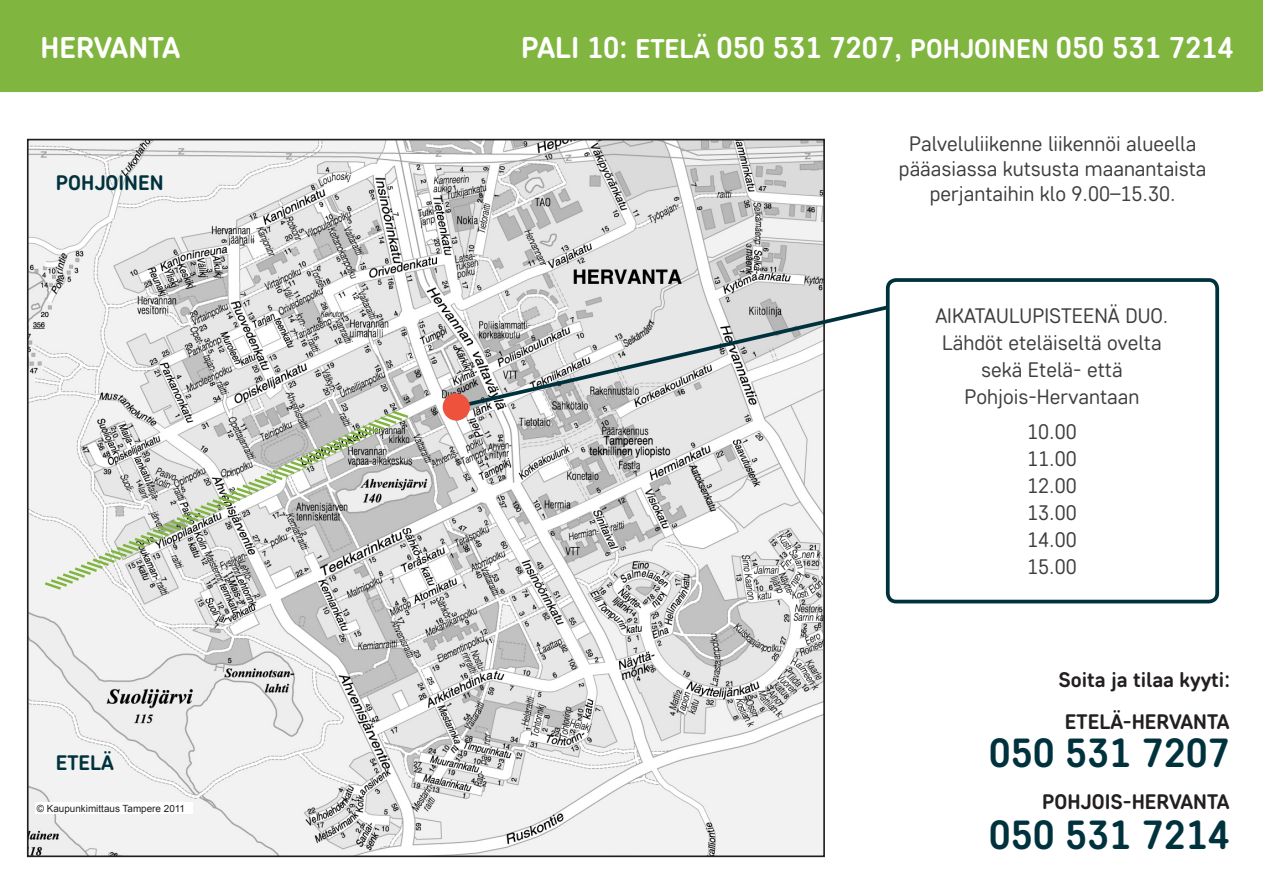
<style>
.page{position:relative;width:1263px;height:893px;background:#fff}
.page>*{position:absolute;margin:0;border:0;box-sizing:border-box;transform-origin:0 0}
.SISÄsivun_puhelinnum{font:700 40.65px "Core Sans DS55";color:#00323d}
.sisäaukeama_puh_nume{font:700 30px "Core Sans DS55";color:#fff}
.alueet{font:700 30px "Core Sans DS55";color:#fff}
.AIKATAULUT_CORE{font:21px/27px "Core Sans DS35";color:#3e3e3f;text-align:center}
.Palveluliikenne_liik{font:21px/25.2px "Core Sans DS35";color:#3e3e3f;text-align:center}
.Soita_autoon_ja_tila{font:700 21px "Core Sans DS55";color:#231f20}
.KARTAN_PAIKKATIETO{font:700 21px "Core Sans DS55";color:#00323d}
.t1{font:9.9px "Arial";color:#231f20}
.s1{font-size:27px}
</style>
<div class="page">
<div style="left:0;top:0;width:1263px;height:92px;background:#80b53f"></div>
<img style="left:30px;top:142px;width:792px;height:712px">
<svg style="left:452px;top:280px;width:435px;height:131px"></svg>
<svg style="left:42px;top:409px;width:369px;height:183px"></svg>
<div style="left:35px;top:802px;width:157px;height:12px;background:#fff"></div>
<div style="left:886px;top:278px;width:333px;height:325px;border:4px solid #00323d;border-radius:9px"></div>
<div style="left:443px;top:393px;width:27px;height:28px;background:#ee523d;border-radius:50%"></div>
<p class="alueet" style="left:41px;top:28px;width:141px">HERVANTA</p>
<p class="KARTAN_PAIKKATIETO" style="left:56px;top:169px;width:109px">POHJOINEN</p>
<p class="KARTAN_PAIKKATIETO" style="left:56px;top:749px;width:60px">ETELÄ</p>
<p class="sisäaukeama_puh_nume" style="left:521px;top:28px;width:714px">PALI 10: <span class="s1">ETELÄ</span> 050 531 7207, <span class="s1">POHJOINEN</span> 050 531 7214</p>
<p class="Palveluliikenne_liik" style="left:899px;top:130px;width:309px">Palveluliikenne liikennöi alueella pääasiassa kutsusta maanantaista perjantaihin klo 9.00–15.30.</p>
<p class="AIKATAULUT_CORE" style="left:935px;top:301px;width:235px">AIKATAULUPISTEENÄ DUO.<br>Lähdöt eteläiseltä ovelta sekä Etelä- että<br>Pohjois-Hervantaan</p>
<p class="AIKATAULUT_CORE" style="left:1027px;top:418px;width:51px">10.00</p>
<p class="AIKATAULUT_CORE" style="left:1027px;top:445px;width:51px">11.00</p>
<p class="AIKATAULUT_CORE" style="left:1027px;top:472px;width:51px">12.00</p>
<p class="AIKATAULUT_CORE" style="left:1027px;top:499px;width:51px">13.00</p>
<p class="AIKATAULUT_CORE" style="left:1027px;top:526px;width:51px">14.00</p>
<p class="AIKATAULUT_CORE" style="left:1027px;top:553px;width:51px">15.00</p>
<p class="Soita_autoon_ja_tila" style="left:1058px;top:666px;width:173px">Soita ja tilaa kyyti:</p>
<p class="Soita_autoon_ja_tila" style="left:1065px;top:708px;width:166px">ETELÄ-HERVANTA</p>
<p class="SISÄsivun_puhelinnum" style="left:989px;top:726px;width:242px">050 531 7207</p>
<p class="t1" style="left:37px;top:803px;width:150px">© Kaupunkimittaus Tampere 2011</p>
<p class="Soita_autoon_ja_tila" style="left:1042px;top:788px;width:189px">POHJOIS-HERVANTA</p>
<p class="SISÄsivun_puhelinnum" style="left:989px;top:808px;width:242px">050 531 7214</p>
</div>
